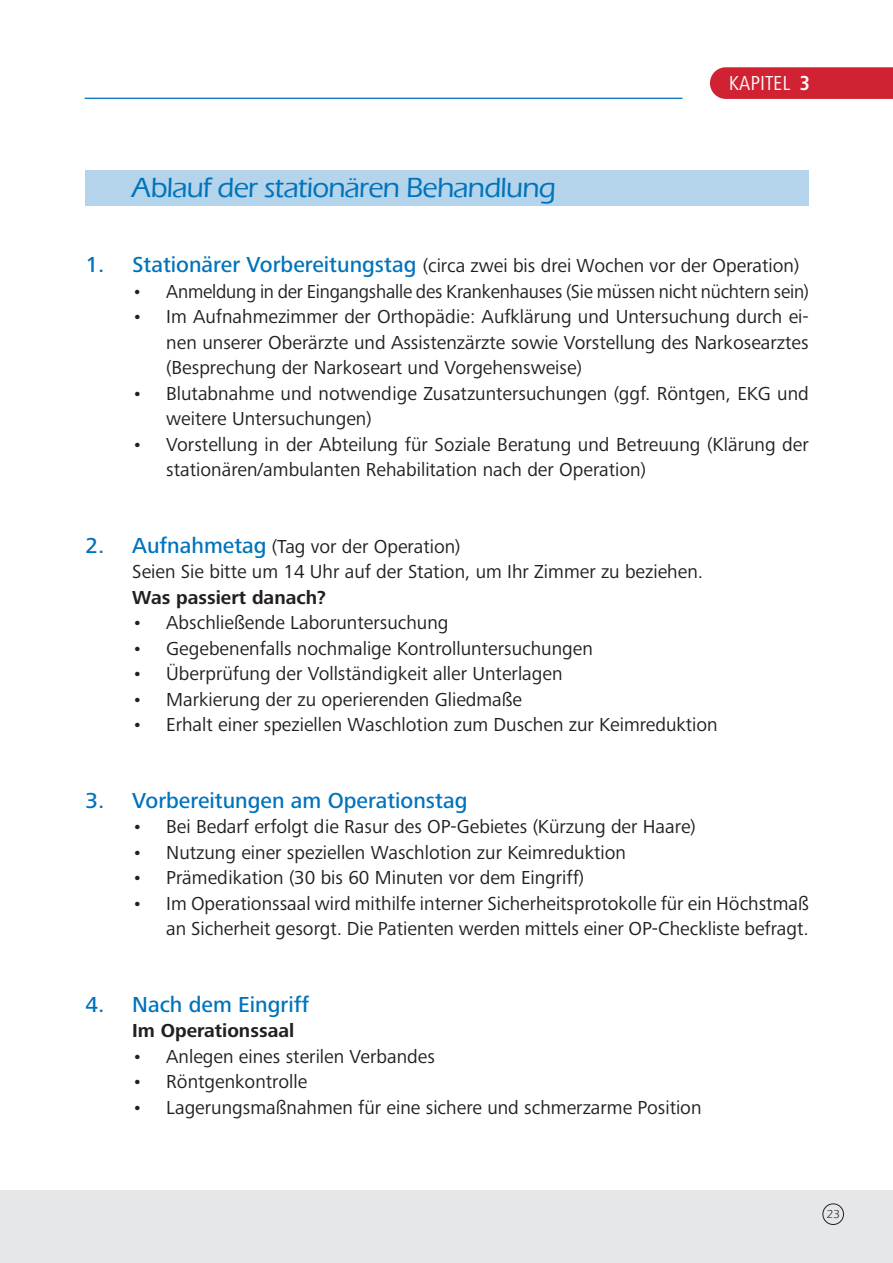
<style>
.page{position:relative;width:893px;height:1263px;background:#fff}
.page>*{position:absolute;margin:0;border:0;box-sizing:border-box;transform-origin:0 0}
.t1{font:500 28.5px "Eras ITC";letter-spacing:-.025em;color:#0073bc}
.t2{font:500 22.5px "Frutiger Next Pro";color:#0073bc}
.t3{font:condensed 21px "Frutiger Next Pro";color:#fff}
.t4{font:19.5px/25.5px "Frutiger Next Pro";color:#231f20}
.t5{font:700 19.5px "Frutiger Next Pro";color:#231f20}
.t6{font:12px "ITC Eras LT";color:#231f20}
.s1{font-weight:700}
.s2{font-weight:500;font-size:22.5px;color:#0073bc}
</style>
<div class="page">
<div style="left:0;top:1190px;width:893px;height:73px;background:#e6e7e9"></div>
<svg style="left:710px;top:67px;width:183px;height:32px;background:#d22838"></svg>
<div style="left:823px;top:1203px;width:21px;height:22px;border:1px solid #231f20;border-radius:50%"></div>
<hr style="left:85px;top:98px;width:597px;height:1px;background:#0073bc">
<div style="left:85px;top:170px;width:724px;height:36px;background:#b3d4ea"></div>
<h1 class="t1" style="left:131px;top:172px;width:426px">Ablauf der stationären Behandlung</h1>
<p class="t3" style="left:729px;top:71px;width:83px">KAPITEL <span class="s1">3</span></p>
<p class="t4" style="left:85px;top:253px;width:715px"><span class="s2">1. Stationärer Vorbereitungstag</span> (circa zwei bis drei Wochen vor der Operation)</p>
<p class="t4" style="left:132px;top:278px;width:678px">• Anmeldung in der Eingangshalle des Krankenhauses (Sie müssen nicht nüchtern sein)</p>
<p class="t4" style="left:166px;top:304px;width:644px;text-align:justify;text-indent:-34px">• Im Aufnahmezimmer der Orthopädie: Aufklärung und Untersuchung durch ei&shy;nen unserer Oberärzte und Assistenzärzte sowie Vorstellung des Narkosearztes (Besprechung der Narkoseart und Vorgehensweise)</p>
<p class="t4" style="left:166px;top:380px;width:644px;text-indent:-34px">• Blutabnahme und notwendige Zusatzuntersuchungen (ggf. Röntgen, EKG und weitere Untersuchungen)</p>
<p class="t4" style="left:166px;top:431px;width:644px;text-indent:-34px">• Vorstellung in der Abteilung für Soziale Beratung und Betreuung (Klärung der stationären/ambulanten Rehabilitation nach der Operation)</p>
<p class="t4" style="left:132px;top:533px;width:572px;text-indent:-47px"><span class="s2">2. Aufnahmetag</span> (Tag vor der Operation)<br>Seien Sie bitte um 14 Uhr auf der Station, um Ihr Zimmer zu beziehen.</p>
<p class="t5" style="left:132px;top:586px;width:195px">Was passiert danach?</p>
<p class="t4" style="left:132px;top:610px;width:318px">• Abschließende Laboruntersuchung</p>
<p class="t4" style="left:132px;top:635px;width:462px">• Gegebenenfalls nochmalige Kontrolluntersuchungen</p>
<p class="t4" style="left:132px;top:661px;width:432px">• Überprüfung der Vollständigkeit aller Unterlagen</p>
<p class="t4" style="left:132px;top:686px;width:391px">• Markierung der zu operierenden Gliedmaße</p>
<p class="t4" style="left:132px;top:712px;width:587px">• Erhalt einer speziellen Waschlotion zum Duschen zur Keimreduktion</p>
<p class="t2" style="left:85px;top:787px;width:383px">3. Vorbereitungen am Operationstag</p>
<p class="t4" style="left:132px;top:814px;width:565px">• Bei Bedarf erfolgt die Rasur des OP-Gebietes (Kürzung der Haare)</p>
<p class="t4" style="left:132px;top:839px;width:495px">• Nutzung einer speziellen Waschlotion zur Keimreduktion</p>
<p class="t4" style="left:132px;top:865px;width:453px">• Prämedikation (30 bis 60 Minuten vor dem Eingriff)</p>
<p class="t4" style="left:132px;top:890px;width:678px;text-align:right">• Im Operationssaal wird mithilfe interner Sicherheitsprotokolle für ein Höchstmaß an Sicherheit gesorgt. Die Patienten werden mittels einer OP-Checkliste befragt.</p>
<p class="t2" style="left:85px;top:991px;width:225px">4. Nach dem Eingriff</p>
<p class="t5" style="left:132px;top:1019px;width:164px">Im Operationssaal</p>
<p class="t4" style="left:132px;top:1043px;width:304px">• Anlegen eines sterilen Verbandes</p>
<p class="t4" style="left:132px;top:1069px;width:177px">• Röntgenkontrolle</p>
<p class="t4" style="left:132px;top:1094px;width:571px">• Lagerungsmaßnahmen für eine sichere und schmerzarme Position</p>
<p class="t6" style="left:826px;top:1208px;width:15px">23</p>
</div>
